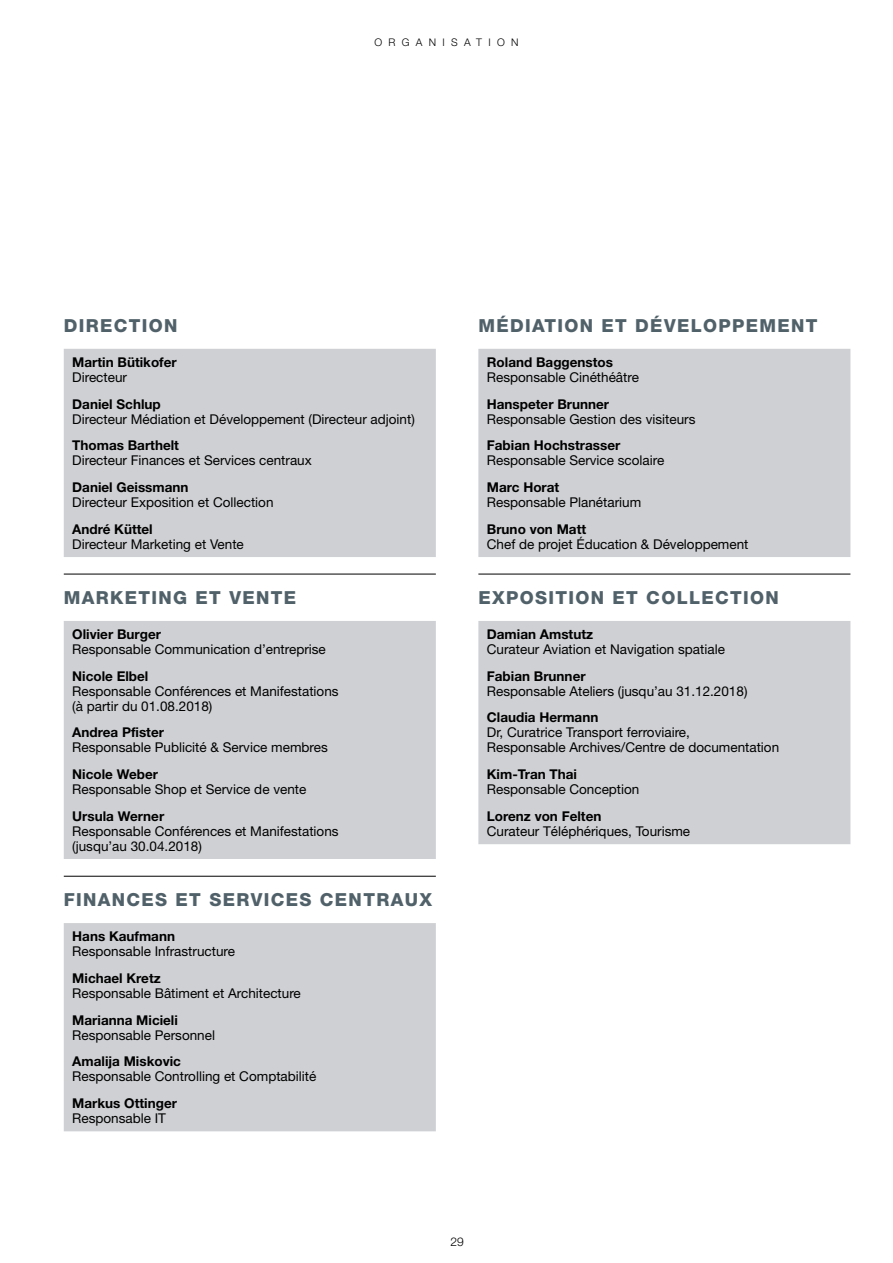
<style>
.page{position:relative;width:893px;height:1263px;background:#fff}
.page>*{position:absolute;margin:0;border:0;box-sizing:border-box;transform-origin:0 0}
.t1{font:800 18px "Helvetica Neue LT Std";letter-spacing:.075em;color:#516169}
.t2{font:13.5px/15px "Helvetica Neue LT";color:#000}
.t3{font:700 13.5px "Helvetica Neue LT Std";color:#000}
.t4{font:300 12px "Helvetica Neue LT Std";color:#000}
.t5{font:300 10.5px "Helvetica Neue LT Std";letter-spacing:.6em;color:#000}
</style>
<div class="page">
<svg style="left:64px;top:349px;width:372px;height:782px;fill:#ced0d3"></svg>
<div style="left:64px;top:859px;width:372px;height:17px;background:#fff"></div>
<hr style="left:64px;top:574px;width:372px;height:1px;background:#000">
<hr style="left:64px;top:876px;width:372px;height:1px;background:#000">
<svg style="left:478px;top:349px;width:372px;height:495px;fill:#ced0d3"></svg>
<hr style="left:478px;top:574px;width:372px;height:1px;background:#000">
<p class="t5" style="left:374px;top:36px;width:146px">ORGANISATION</p>
<h1 class="t1" style="left:64px;top:315px;width:115px">DIRECTION</h1>
<p class="t3" style="left:72px;top:354px;width:106px">Martin Bütikofer</p>
<p class="t2" style="left:72px;top:369px;width:56px">Directeur</p>
<p class="t3" style="left:72px;top:395px;width:90px">Daniel Schlup</p>
<p class="t2" style="left:72px;top:411px;width:344px">Directeur Médiation et Développement (Directeur adjoint)</p>
<p class="t3" style="left:72px;top:437px;width:108px">Thomas Barthelt</p>
<p class="t2" style="left:72px;top:453px;width:241px">Directeur Finances et Services centraux</p>
<p class="t3" style="left:72px;top:479px;width:118px">Daniel Geissmann</p>
<p class="t2" style="left:72px;top:494px;width:203px">Directeur Exposition et Collection</p>
<p class="t3" style="left:72px;top:520px;width:82px">André Küttel</p>
<p class="t2" style="left:72px;top:536px;width:173px">Directeur Marketing et Vente</p>
<h1 class="t1" style="left:64px;top:587px;width:234px">MARKETING ET VENTE</h1>
<p class="t3" style="left:72px;top:626px;width:90px">Olivier Burger</p>
<p class="t2" style="left:72px;top:642px;width:255px">Responsable Communication d’entreprise</p>
<p class="t3" style="left:72px;top:667px;width:78px">Nicole Elbel</p>
<p class="t2" style="left:72px;top:683px;width:268px">Responsable Conférences et Manifestations (à partir du 01.08.2018)</p>
<p class="t3" style="left:72px;top:724px;width:93px">Andrea Pfister</p>
<p class="t2" style="left:72px;top:740px;width:257px">Responsable Publicité &amp; Service membres</p>
<p class="t3" style="left:72px;top:766px;width:87px">Nicole Weber</p>
<p class="t2" style="left:72px;top:781px;width:236px">Responsable Shop et Service de vente</p>
<p class="t3" style="left:72px;top:807px;width:93px">Ursula Werner</p>
<p class="t2" style="left:72px;top:823px;width:268px">Responsable Conférences et Manifestations (jusqu’au 30.04.2018)</p>
<h1 class="t1" style="left:64px;top:889px;width:370px">FINANCES ET SERVICES CENTRAUX</h1>
<p class="t3" style="left:72px;top:928px;width:104px">Hans Kaufmann</p>
<p class="t2" style="left:72px;top:944px;width:164px">Responsable Infrastructure</p>
<p class="t3" style="left:72px;top:970px;width:90px">Michael Kretz</p>
<p class="t2" style="left:72px;top:985px;width:230px">Responsable Bâtiment et Architecture</p>
<p class="t3" style="left:72px;top:1011px;width:107px">Marianna Micieli</p>
<p class="t2" style="left:72px;top:1027px;width:144px">Responsable Personnel</p>
<p class="t3" style="left:72px;top:1053px;width:110px">Amalija Miskovic</p>
<p class="t2" style="left:72px;top:1069px;width:246px">Responsable Controlling et Comptabilité</p>
<p class="t3" style="left:72px;top:1095px;width:106px">Markus Ottinger</p>
<p class="t2" style="left:72px;top:1110px;width:95px">Responsable IT</p>
<h1 class="t1" style="left:478px;top:315px;width:341px">MÉDIATION ET DÉVELOPPEMENT</h1>
<p class="t3" style="left:487px;top:354px;width:128px">Roland Baggenstos</p>
<p class="t2" style="left:487px;top:369px;width:154px">Responsable Cinéthéâtre</p>
<p class="t3" style="left:487px;top:395px;width:124px">Hanspeter Brunner</p>
<p class="t2" style="left:487px;top:411px;width:210px">Responsable Gestion des visiteurs</p>
<p class="t3" style="left:487px;top:437px;width:135px">Fabian Hochstrasser</p>
<p class="t2" style="left:487px;top:453px;width:179px">Responsable Service scolaire</p>
<p class="t3" style="left:487px;top:479px;width:74px">Marc Horat</p>
<p class="t2" style="left:487px;top:494px;width:156px">Responsable Planétarium</p>
<p class="t3" style="left:487px;top:520px;width:101px">Bruno von Matt</p>
<p class="t2" style="left:487px;top:536px;width:263px">Chef de projet Éducation &amp; Développement</p>
<h1 class="t1" style="left:478px;top:587px;width:302px">EXPOSITION ET COLLECTION</h1>
<p class="t3" style="left:487px;top:626px;width:108px">Damian Amstutz</p>
<p class="t2" style="left:487px;top:642px;width:240px">Curateur Aviation et Navigation spatiale</p>
<p class="t3" style="left:487px;top:667px;width:100px">Fabian Brunner</p>
<p class="t2" style="left:487px;top:683px;width:262px">Responsable Ateliers (jusqu’au 31.12.2018)</p>
<p class="t3" style="left:487px;top:709px;width:113px">Claudia Hermann</p>
<p class="t2" style="left:487px;top:725px;width:294px">Dr, Curatrice Transport ferroviaire,<br>Responsable Archives/Centre de documentation</p>
<p class="t3" style="left:487px;top:766px;width:92px">Kim-Tran Thai</p>
<p class="t2" style="left:487px;top:781px;width:154px">Responsable Conception</p>
<p class="t3" style="left:487px;top:807px;width:116px">Lorenz von Felten</p>
<p class="t2" style="left:487px;top:823px;width:205px">Curateur Téléphériques, Tourisme</p>
<p class="t4" style="left:450px;top:1234px;width:15px">29</p>
</div>
